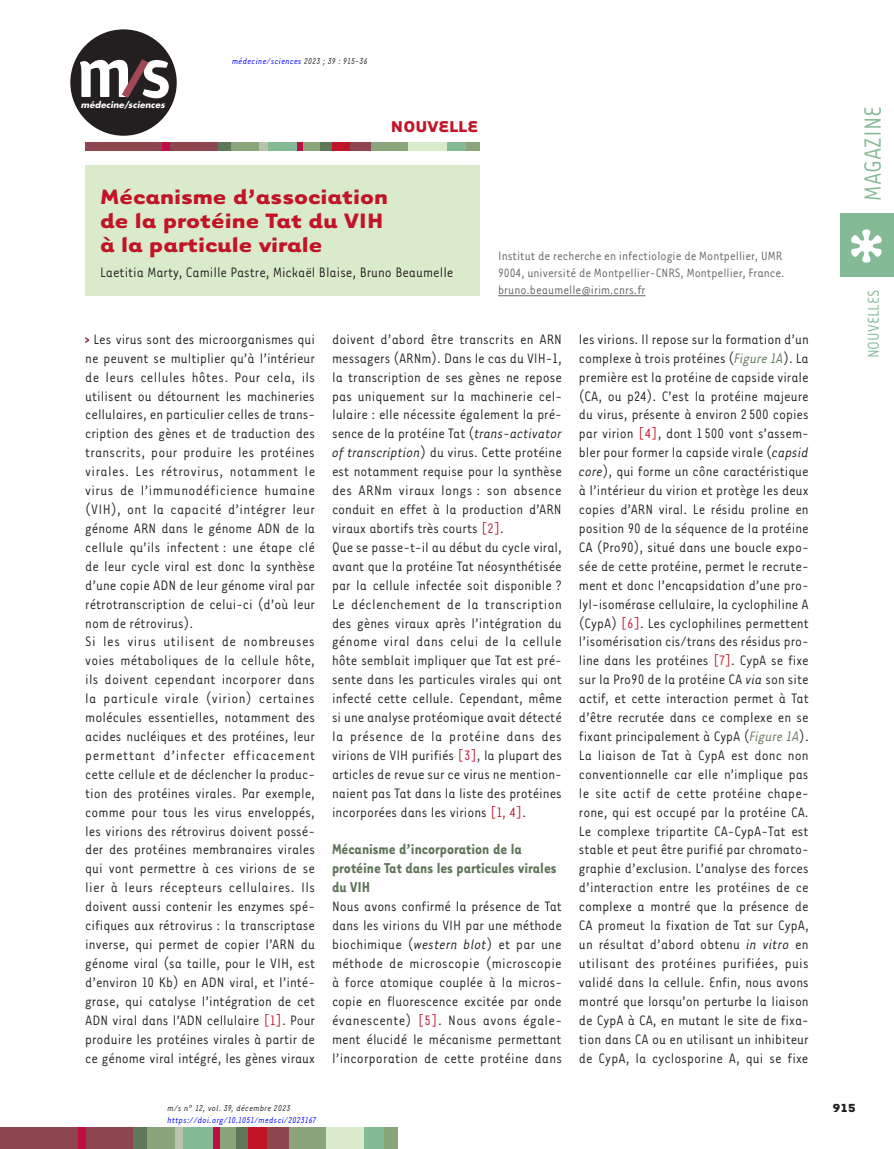
<style>
.page{position:relative;width:894px;height:1149px;background:#fff}
.page>*{position:absolute;margin:0;border:0;box-sizing:border-box;transform-origin:0 0}
.t1{font:27px "Tarzana Nar OT";color:#84ba95}
.t2{font:700 24px/24px "Tarzana Wide OT";color:#c11527}
.t3{font:18px "Tarzana Nar OT";color:#84ba95}
.t4{font:700 18px "Tarzana Wide OT";color:#c11527}
.t5{font:700 16.5px/18.9px "Tarzana Nar OT";color:#5f7659}
.t6{font:15.75px/18.9px "Tarzana Nar OT";color:#231f20}
.t7{font:13.95px/17px "Tarzana Nar OT";color:#636366}
.t8{font:700 13.5px "Tarzana Wide OT";color:#231f20}
.t9{font:italic 9.75px "Tarzana Nar OT";letter-spacing:.025em;color:#00f}
.t10{font:italic 9.75px "Tarzana Nar OT";letter-spacing:.025em;color:#231f20}
.t11{font:italic 700 8.55px "Futura";letter-spacing:.01em;color:#fff}
.s1{color:#231f20}
.s2{color:#bf182a}
.s3{font-style:italic}
.s4{font-style:italic;color:#5f7659}
</style>
<div class="page">
<div style="left:70px;top:29px;width:107px;height:107px;background:#231f20;border-radius:50%"></div>
<svg style="left:80px;top:60px;width:89px;height:38px"></svg>
<div style="left:0;top:1127px;width:134px;height:21px;background:#8d454f"></div>
<div style="left:235px;top:1127px;width:13px;height:21px;background:#5f7659"></div>
<div style="left:78px;top:1127px;width:7px;height:21px;background:#c10d45"></div>
<div style="left:133px;top:1127px;width:22px;height:21px;background:#5f7659"></div>
<div style="left:147px;top:1127px;width:30px;height:21px;background:#8ba479"></div>
<div style="left:175px;top:1127px;width:9px;height:21px;background:#b6c4ad"></div>
<div style="left:183px;top:1127px;width:30px;height:21px;background:#84ba95"></div>
<div style="left:217px;top:1127px;width:19px;height:21px;background:#8ba479"></div>
<div style="left:213px;top:1127px;width:6px;height:21px;background:#c10d45"></div>
<div style="left:248px;top:1127px;width:27px;height:21px;background:#c11527"></div>
<div style="left:287px;top:1127px;width:39px;height:21px;background:#8ba479"></div>
<div style="left:267px;top:1127px;width:21px;height:21px;background:#8d454f"></div>
<div style="left:326px;top:1127px;width:38px;height:21px;background:#daebcb"></div>
<div style="left:364px;top:1127px;width:20px;height:21px;background:#84ba95"></div>
<div style="left:383px;top:1127px;width:14px;height:21px;background:#8ba479"></div>
<div style="left:840px;top:213px;width:53px;height:63px;background:#84ba95"></div>
<svg style="left:851px;top:229px;width:30px;height:33px"></svg>
<hr style="left:498px;top:295px;width:147px;height:1px;background:#636366">
<svg style="left:85px;top:337px;width:4px;height:6px"></svg>
<div style="left:85px;top:166px;width:394px;height:130px;background:#daebcb"></div>
<div style="left:85px;top:142px;width:133px;height:9px;background:#8d454f"></div>
<div style="left:218px;top:142px;width:26px;height:9px;background:#5f7659"></div>
<div style="left:318px;top:142px;width:13px;height:9px;background:#5f7659"></div>
<div style="left:231px;top:142px;width:29px;height:9px;background:#8ba479"></div>
<div style="left:267px;top:142px;width:29px;height:9px;background:#84ba95"></div>
<div style="left:446px;top:142px;width:20px;height:9px;background:#84ba95"></div>
<div style="left:301px;top:142px;width:18px;height:9px;background:#8ba479"></div>
<div style="left:465px;top:142px;width:14px;height:9px;background:#8ba479"></div>
<div style="left:370px;top:142px;width:39px;height:9px;background:#8ba479"></div>
<div style="left:408px;top:142px;width:39px;height:9px;background:#daebcb"></div>
<div style="left:259px;top:142px;width:8px;height:9px;background:#b6c4ad"></div>
<div style="left:163px;top:142px;width:7px;height:9px;background:#c10d45"></div>
<div style="left:296px;top:142px;width:6px;height:9px;background:#c10d45"></div>
<div style="left:331px;top:142px;width:27px;height:9px;background:#c11527"></div>
<div style="left:350px;top:142px;width:21px;height:9px;background:#8d454f"></div>
<p class="t11" style="left:81px;top:99px;width:85px">médecine/sciences</p>
<p class="t9" style="left:232px;top:55px;width:137px">médecine/sciences <span class="s1">2023 ; 39 : 915-36</span></p>
<p class="t4" style="left:391px;top:114px;width:89px">NOUVELLE</p>
<h2 class="t2" style="left:100px;top:183px;width:289px">Mécanisme d’association de la protéine Tat du VIH à la particule virale</h2>
<p class="t6" style="left:100px;top:262px;width:355px">Laetitia Marty, Camille Pastre, Mickaël Blaise, Bruno Beaumelle</p>
<p class="t7" style="left:498px;top:247px;width:288px">Institut de recherche en infectiologie de Montpellier, UMR<br>9004, université de Montpellier-CNRS, Montpellier, France. bruno.beaumelle@irim.cnrs.fr</p>
<p class="t6" style="left:85px;top:329px;width:231px;text-indent:8px">Les virus sont des microorganismes qui ne peuvent se multiplier qu’à l’intérieur de leurs cellules hôtes. Pour cela, ils utilisent ou détournent les machineries cellulaires, en particulier celles de trans&shy;cription des gènes et de traduction des transcrits, pour produire les protéines virales. Les rétrovirus, notamment le virus de l’immunodéficience humaine (VIH), ont la capacité d’intégrer leur génome ARN dans le génome ADN de la cellule qu’ils infectent : une étape clé de leur cycle viral est donc la synthèse d’une copie ADN de leur génome viral par rétrotranscription de celui-ci (d’où leur nom de rétrovirus).<br>Si les virus utilisent de nombreuses voies métaboliques de la cellule hôte, ils doivent cependant incorporer dans la particule virale (virion) certaines molécules essentielles, notamment des acides nucléiques et des protéines, leur permettant d’infecter efficacement cette cellule et de déclencher la produc&shy;tion des protéines virales. Par exemple, comme pour tous les virus enveloppés, les virions des rétrovirus doivent possé&shy;der des protéines membranaires virales qui vont permettre à ces virions de se lier à leurs récepteurs cellulaires. Ils doivent aussi contenir les enzymes spé&shy;cifiques aux rétrovirus : la transcriptase inverse, qui permet de copier l’ARN du génome viral (sa taille, pour le VIH, est d’environ 10 Kb) en ADN viral, et l’inté&shy;grase, qui catalyse l’intégration de cet ADN viral dans l’ADN cellulaire <span class="s2">[1]</span>. Pour produire les protéines virales à partir de ce génome viral intégré, les gènes viraux</p>
<p class="t6" style="left:332px;top:329px;width:231px">doivent d’abord être transcrits en ARN messagers (ARNm). Dans le cas du VIH-1, la transcription de ses gènes ne repose pas uniquement sur la machinerie cel&shy;lulaire : elle nécessite également la pré&shy;sence de la protéine Tat (<span class="s3">trans-activator of transcription</span>) du virus. Cette protéine est notamment requise pour la synthèse des ARNm viraux longs : son absence conduit en effet à la production d’ARN viraux abortifs très courts <span class="s2">[2]</span>.<br>Que se passe-t-il au début du cycle viral, avant que la protéine Tat néosynthétisée par la cellule infectée soit disponible ?<br>Le déclenchement de la transcription des gènes viraux après l’intégration du génome viral dans celui de la cellule hôte semblait impliquer que Tat est pré&shy;sente dans les particules virales qui ont infecté cette cellule. Cependant, même si une analyse protéomique avait détecté la présence de la protéine dans des virions de VIH purifiés <span class="s2">[3]</span>, la plupart des articles de revue sur ce virus ne mention&shy;naient pas Tat dans la liste des protéines incorporées dans les virions <span class="s2">[1, 4]</span>.</p>
<p class="t5" style="left:332px;top:839px;width:226px">Mécanisme d’incorporation de la protéine Tat dans les particules virales du VIH</p>
<p class="t6" style="left:332px;top:896px;width:231px;text-align:justify">Nous avons confirmé la présence de Tat dans les virions du VIH par une méthode biochimique (<span class="s3">western blot</span>) et par une méthode de microscopie (microscopie à force atomique couplée à la micros&shy;copie en fluorescence excitée par onde évanescente) <span class="s2">[5]</span>. Nous avons égale&shy;ment élucidé le mécanisme permettant l’incorporation de cette protéine dans</p>
<p class="t10" style="left:167px;top:1102px;width:124px">m/s n° 12, vol. 39, décembre 2023</p>
<p class="t9" style="left:167px;top:1114px;width:150px">https://doi.org/10.1051/medsci/2023167</p>
<p class="t6" style="left:578px;top:329px;width:231px;text-align:justify">les virions. Il repose sur la formation d’un complexe à trois protéines (<span class="s4">Figure 1A</span>). La première est la protéine de capside virale (CA, ou p24). C’est la protéine majeure du virus, présente à environ 2 500 copies par virion <span class="s2">[4]</span>, dont 1 500 vont s’assem&shy;bler pour former la capside virale (<span class="s3">capsid core</span>), qui forme un cône caractéristique à l’intérieur du virion et protège les deux copies d’ARN viral. Le résidu proline en position 90 de la séquence de la protéine CA (Pro90), situé dans une boucle expo&shy;sée de cette protéine, permet le recrute&shy;ment et donc l’encapsidation d’une pro&shy;lyl-isomérase cellulaire, la cyclophiline A (CypA) <span class="s2">[6]</span>. Les cyclophilines permettent l’isomérisation cis/trans des résidus pro&shy;line dans les protéines <span class="s2">[7]</span>. CypA se fixe sur la Pro90 de la protéine CA <span class="s3">via</span> son site actif, et cette interaction permet à Tat d’être recrutée dans ce complexe en se fixant principalement à CypA (<span class="s4">Figure 1A</span>).<br>La liaison de Tat à CypA est donc non conventionnelle car elle n’implique pas le site actif de cette protéine chape&shy;rone, qui est occupé par la protéine CA.<br>Le complexe tripartite CA-CypA-Tat est stable et peut être purifié par chromato&shy;graphie d’exclusion. L’analyse des forces d’interaction entre les protéines de ce complexe a montré que la présence de CA promeut la fixation de Tat sur CypA, un résultat d’abord obtenu <span class="s3">in vitro</span> en utilisant des protéines purifiées, puis validé dans la cellule. Enfin, nous avons montré que lorsqu’on perturbe la liaison de CypA à CA, en mutant le site de fixa&shy;tion dans CA ou en utilisant un inhibiteur de CypA, la cyclosporine A, qui se fixe</p>
<h1 class="t1" style="left:856px;top:201px;width:96px;rotate:-90deg">MAGAZINE</h1>
<p class="t3" style="left:862px;top:358px;width:70px;rotate:-90deg">NOUVELLES</p>
<p class="t8" style="left:832px;top:1098px;width:25px">915</p>
</div>
